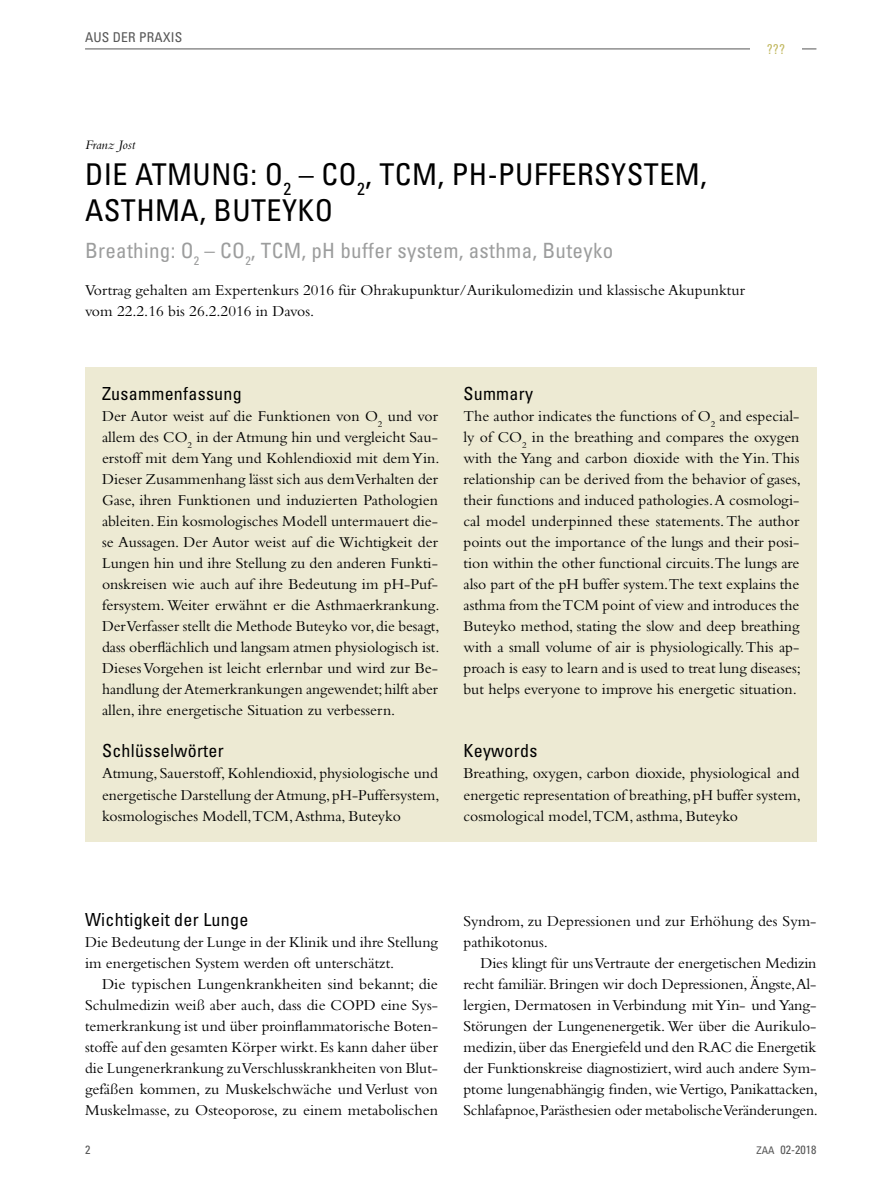
<style>
.page{position:relative;width:893px;height:1187px;background:#fff}
.page>*{position:absolute;margin:0;border:0;box-sizing:border-box;transform-origin:0 0}
.t1{font:condensed 30px/36px "Univers LT";letter-spacing:.015em;color:#000}
.t2{font:condensed 21px "Univers LT";letter-spacing:.015em;color:#9c9d9d}
.t3{font:condensed 18px "Univers LT";letter-spacing:.015em;color:#000}
.t4{font:15.75px/21px "Bembo";color:#000;text-align:justify}
.t5{font:condensed 13.5px "Univers LT";letter-spacing:.015em;color:#565656}
.t6{font:italic 13.5px "Bembo";color:#000}
.t7{font:condensed 13.5px "Univers LT";color:#c3ba64}
.t8{font:condensed 12px "Univers LT";color:#565656}
.s1{font-size:10.5px}
</style>
<div class="page">
<hr style="left:85px;top:49px;width:731px;height:1px;background:#565656">
<div style="left:750px;top:43px;width:51px;height:11px;background:#fff"></div>
<div style="left:85px;top:366px;width:731px;height:475px;background:#edead3"></div>
<p class="t5" style="left:85px;top:28px;width:99px">AUS DER PRAXIS</p>
<p class="t7" style="left:767px;top:40px;width:20px">???</p>
<p class="t6" style="left:85px;top:136px;width:52px">Franz Jost</p>
<h1 class="t1" style="left:85px;top:155px;width:623px">DIE ATMUNG: O<sub>2</sub> – CO<sub>2</sub>, TCM, PH-PUFFERSYSTEM,<br>ASTHMA, BUTEYKO</h1>
<h2 class="t2" style="left:85px;top:237px;width:530px">Breathing: O<sub>2</sub> – CO<sub>2</sub>, TCM, pH buffer system, asthma, Buteyko</h2>
<p class="t4" style="left:85px;top:279px;width:661px">Vortrag gehalten am Expertenkurs 2016 für Ohrakupunktur/Aurikulomedizin und klassische Akupunktur vom 22.2.16 bis 26.2.2016 in Davos.</p>
<p class="t3" style="left:102px;top:382px;width:141px">Zusammenfassung</p>
<p class="t4" style="left:102px;top:405px;width:339px">Der Autor weist auf die Funktionen von O<sub>2</sub> und vor allem des CO<sub>2</sub> in der Atmung hin und vergleicht Sau&shy;erstoff mit dem Yang und Kohlendioxid mit dem Yin.<br>Dieser Zusammenhang lässt sich aus dem Verhalten der Gase, ihren Funktionen und induzierten Pathologien ableiten. Ein kosmologisches Modell untermauert die&shy;se Aussagen. Der Autor weist auf die Wichtigkeit der Lungen hin und ihre Stellung zu den anderen Funkti&shy;onskreisen wie auch auf ihre Bedeutung im pH-Puf&shy;fersystem. Weiter erwähnt er die Asthmaerkrankung.<br>Der Verfasser stellt die Methode Buteyko vor, die besagt, dass oberflächlich und langsam atmen physiologisch ist.<br>Dieses Vorgehen ist leicht erlernbar und wird zur Be&shy;handlung der Atemerkrankungen angewendet; hilft aber allen, ihre energetische Situation zu verbessern.</p>
<p class="t3" style="left:102px;top:739px;width:123px">Schlüsselwörter</p>
<p class="t4" style="left:102px;top:762px;width:339px">Atmung, Sauerstoff, Kohlendioxid, physiologische und energetische Darstellung der Atmung, pH-Puffersystem, kosmologisches Modell,TCM, Asthma, Buteyko</p>
<p class="t3" style="left:463px;top:382px;width:71px">Summary</p>
<p class="t4" style="left:463px;top:405px;width:339px">The author indicates the functions of O<sub>2</sub> and especial&shy;ly of CO<sub>2</sub> in the breathing and compares the oxygen with the Yang and carbon dioxide with the Yin. This relationship can be derived from the behavior of gases, their functions and induced pathologies. A cosmologi&shy;cal model underpinned these statements. The author points out the importance of the lungs and their posi&shy;tion within the other functional circuits.The lungs are also part of the pH buffer system.The text explains the asthma from the TCM point of view and introduces the Buteyko method, stating the slow and deep breathing with a small volume of air is physiologically. This ap&shy;proach is easy to learn and is used to treat lung diseases; but helps everyone to improve his energetic situation.</p>
<p class="t3" style="left:463px;top:739px;width:75px">Keywords</p>
<p class="t4" style="left:463px;top:762px;width:339px">Breathing, oxygen, carbon dioxide, physiological and energetic representation of breathing, pH buffer system, cosmological model,TCM, asthma, Buteyko</p>
<p class="t3" style="left:85px;top:907px;width:165px">Wichtigkeit der Lunge</p>
<p class="t4" style="left:85px;top:930px;width:354px">Die Bedeutung der Lunge in der Klinik und ihre Stellung im energetischen System werden oft unterschätzt.</p>
<p class="t4" style="left:85px;top:972px;width:354px;text-indent:17px">Die typischen Lungenkrankheiten sind bekannt; die Schulmedizin weiß aber auch, dass die COPD eine Sys&shy;temerkrankung ist und über proinflammatorische Boten&shy;stoffe auf den gesamten Körper wirkt. Es kann daher über die Lungenerkrankung zu Verschlusskrankheiten von Blut&shy;gefäßen kommen, zu Muskelschwäche und Verlust von Muskelmasse, zu Osteoporose, zu einem metabolischen</p>
<p class="t4" style="left:463px;top:909px;width:354px">Syndrom, zu Depressionen und zur Erhöhung des Sym&shy;pathikotonus.</p>
<p class="t4" style="left:463px;top:951px;width:356px;text-indent:17px">Dies klingt für uns Vertraute der energetischen Medizin recht familiär. Bringen wir doch Depressionen, Ängste, Al&shy;lergien, Dermatosen in Verbindung mit Yin- und Yang-Störungen der Lungenenergetik. Wer über die Aurikulo&shy;medizin, über das Energiefeld und den RAC die Energetik der Funktionskreise diagnostiziert, wird auch andere Sym&shy;ptome lungenabhängig finden, wie Vertigo, Panikattacken, Schlafapnoe, Parästhesien oder metabolische Veränderungen.</p>
<p class="t8" style="left:85px;top:1141px;width:7px">2</p>
<p class="t8" style="left:756px;top:1141px;width:62px"><span class="s1">ZAA</span> 02-2018</p>
</div>
